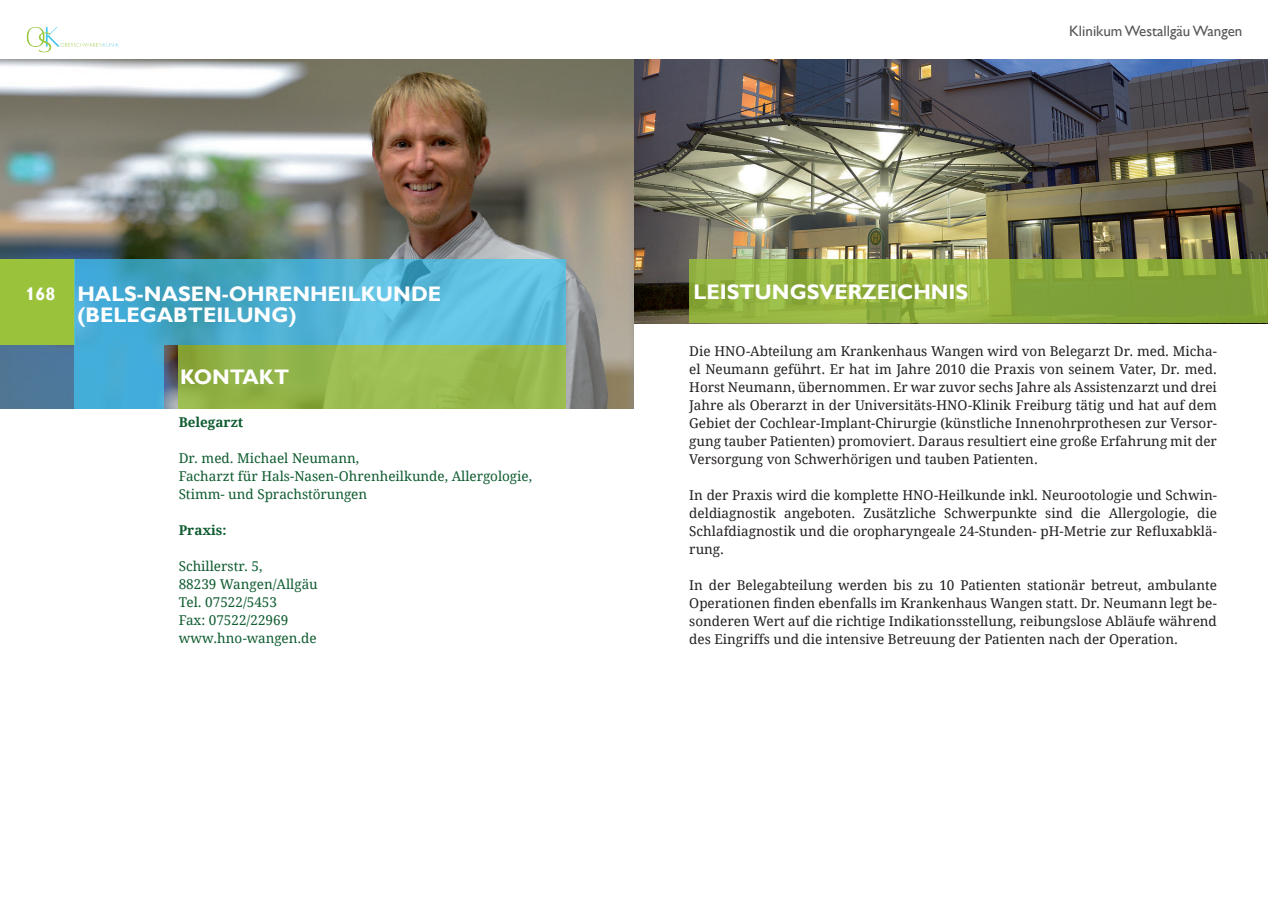
<style>
.page{position:relative;width:1268px;height:902px;background:#fff}
.page>*{position:absolute;margin:0;border:0;box-sizing:border-box;transform-origin:0 0}
.t1{font:700 21px/21px "Gill Alt One";color:#fff}
.t2{font:700 18px "Gill Alt One";color:#fff}
.t3{font:15px "Gill Alt One";color:#57585a}
.t4{font:13.5px/18px "Droid Serif";color:#231f20;text-align:justify}
.t5{font:13.5px/18px "Droid Serif";color:#0e5b2f}
.t6{font:700 13.5px "Droid Serif";color:#0e5b2f}
</style>
<div class="page">
<img style="left:634px;top:60px;width:633px;height:263px">
<img style="left:0;top:60px;width:634px;height:348px">
<div style="left:0;top:259px;width:74px;height:85px;background:#9ac23b"></div>
<svg style="left:74px;top:259px;width:492px;height:85px;background:#50b2d3"></svg>
<svg style="left:689px;top:259px;width:578px;height:64px;background:#8dad3d"></svg>
<div style="left:74px;top:344px;width:90px;height:64px;background:#43adda"></div>
<svg style="left:179px;top:344px;width:387px;height:64px;background:#95b74e"></svg>
<img style="left:27px;top:27px;width:8px;height:15px">
<p class="t3" style="left:1068px;top:22px;width:175px">Klinikum Westallgäu Wangen</p>
<h2 class="t2" style="left:26px;top:283px;width:31px">168</h2>
<h1 class="t1" style="left:77px;top:283px;width:365px">HALS-NASEN-OHRENHEILKUNDE (BELEGABTEILUNG)</h1>
<h1 class="t1" style="left:693px;top:281px;width:276px">LEISTUNGSVERZEICHNIS</h1>
<h1 class="t1" style="left:180px;top:366px;width:110px">KONTAKT</h1>
<p class="t6" style="left:179px;top:414px;width:66px">Belegarzt</p>
<p class="t5" style="left:179px;top:449px;width:355px">Dr. med. Michael Neumann,<br>Facharzt für Hals-Nasen-Ohrenheilkunde, Allergologie,<br>Stimm- und Sprachstörungen</p>
<p class="t6" style="left:179px;top:522px;width:49px">Praxis:</p>
<p class="t5" style="left:179px;top:557px;width:141px">Schillerstr. 5,<br>88239 Wangen/Allgäu<br>Tel. 07522/5453<br>Fax: 07522/22969 www.hno-wangen.de</p>
<p class="t4" style="left:689px;top:342px;width:529px">Die HNO-Abteilung am Krankenhaus Wangen wird von Belegarzt Dr. med. Micha&shy;el Neumann geführt. Er hat im Jahre 2010 die Praxis von seinem Vater, Dr. med.<br>Horst Neumann, übernommen. Er war zuvor sechs Jahre als Assistenzarzt und drei Jahre als Oberarzt in der Universitäts-HNO-Klinik Freiburg tätig und hat auf dem Gebiet der Cochlear-Implant-Chirurgie (künstliche Innenohrprothesen zur Versor&shy;gung tauber Patienten) promoviert. Daraus resultiert eine große Erfahrung mit der Versorgung von Schwerhörigen und tauben Patienten.</p>
<p class="t4" style="left:689px;top:486px;width:529px">In der Praxis wird die komplette HNO-Heilkunde inkl. Neurootologie und Schwin&shy;deldiagnostik angeboten. Zusätzliche Schwerpunkte sind die Allergologie, die Schlafdiagnostik und die oropharyngeale 24-Stunden- pH-Metrie zur Refluxabklä&shy;rung.</p>
<p class="t4" style="left:689px;top:576px;width:529px">In der Belegabteilung werden bis zu 10 Patienten stationär betreut, ambulante Operationen finden ebenfalls im Krankenhaus Wangen statt. Dr. Neumann legt be&shy;sonderen Wert auf die richtige Indikationsstellung, reibungslose Abläufe während des Eingriffs und die intensive Betreuung der Patienten nach der Operation.</p>
</div>
